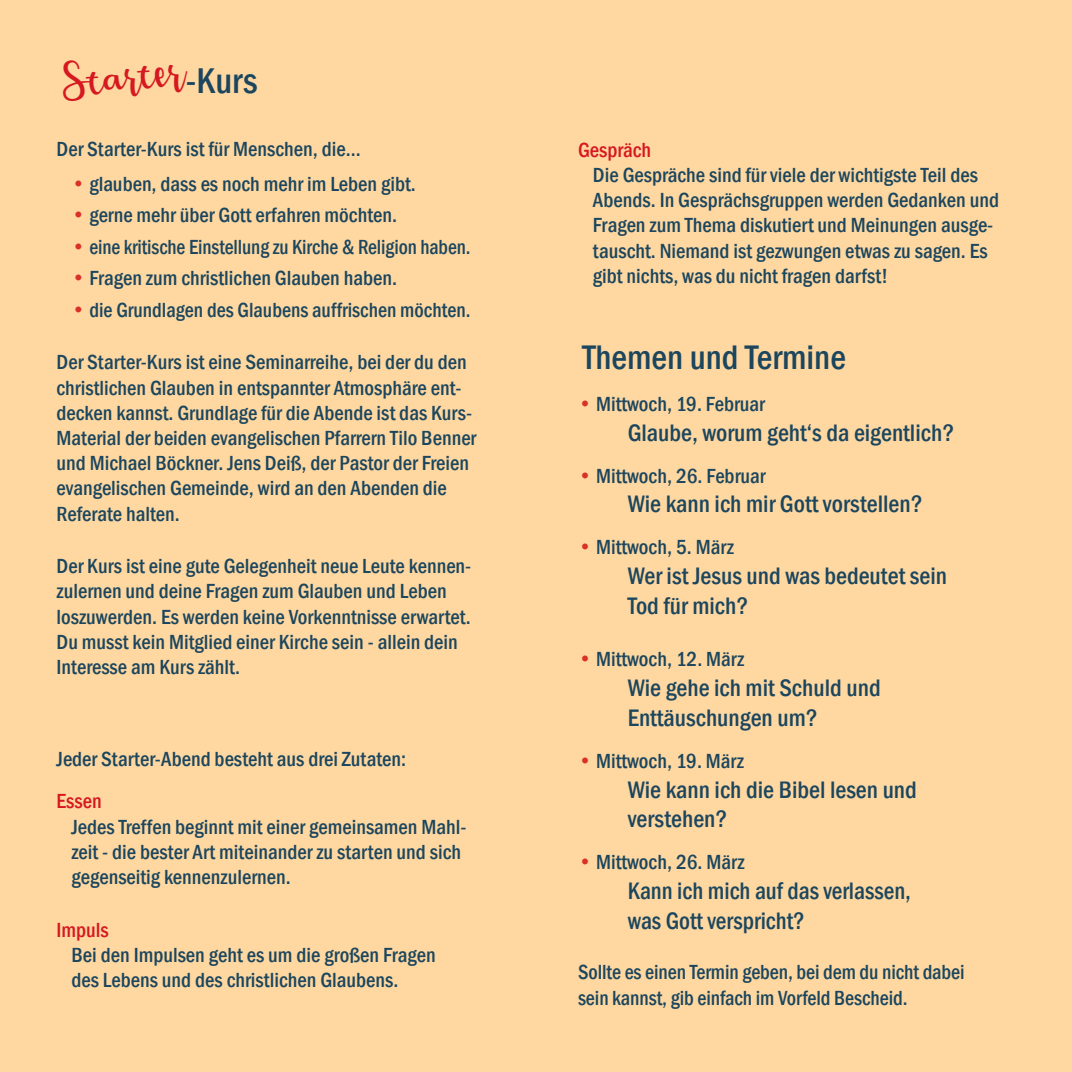
<style>
.page{position:relative;width:1072px;height:1072px;background:#fff}
.page>*{position:absolute;margin:0;border:0;box-sizing:border-box;transform-origin:0 0}
.t1{font:42px "Breetty";color:#d61821}
.t2{font:500 condensed 36.75px "Franklin Gothic";color:#1b465e}
.t3{font:500 condensed 35px "Franklin Gothic";color:#1b465e}
.t4{font:500 condensed 24.5px "Franklin Gothic";color:#1b465e}
.t5{font:500 condensed 21px "Franklin Gothic";color:#1b465e}
.t6{font:500 condensed 21px "Franklin Gothic";color:#1b465e;scale:.95 1}
.t7{font:500 condensed 21px "Franklin Gothic";color:#d61821}
.s1{color:#d9302a}
</style>
<div class="page">
<p class="t1" style="left:60px;top:65px;width:124px;rotate:-6deg">Starter</p>
<p class="t2" style="left:186px;top:67px;width:73px">-Kurs</p>
<p class="t5" style="left:57px;top:141px;width:306px">Der Starter-Kurs ist für Menschen, die...</p>
<p class="t5" style="left:71px;top:176px;width:346px"><span class="s1">•</span> glauben, dass es noch mehr im Leben gibt.</p>
<p class="t5" style="left:71px;top:207px;width:327px"><span class="s1">•</span> gerne mehr über Gott erfahren möchten.</p>
<p class="t6" style="left:71px;top:239px;width:422px"><span class="s1">•</span> eine kritische Einstellung zu Kirche &amp; Religion haben.</p>
<p class="t5" style="left:71px;top:270px;width:327px"><span class="s1">•</span> Fragen zum christlichen Glauben haben.</p>
<p class="t5" style="left:71px;top:302px;width:400px"><span class="s1">•</span> die Grundlagen des Glaubens auffrischen möchten.</p>
<p class="t5" style="left:57px;top:354px;width:412px">Der Starter-Kurs ist eine Seminarreihe, bei der du den</p>
<p class="t5" style="left:57px;top:380px;width:406px">christlichen Glauben in entspannter Atmosphäre ent-</p>
<p class="t5" style="left:57px;top:405px;width:417px">decken kannst. Grundlage für die Abende ist das Kurs-</p>
<p class="t5" style="left:57px;top:430px;width:421px">Material der beiden evangelischen Pfarrern Tilo Benner</p>
<p class="t5" style="left:57px;top:455px;width:414px">und Michael Böckner. Jens Deiß, der Pastor der Freien</p>
<p class="t5" style="left:57px;top:480px;width:392px">evangelischen Gemeinde, wird an den Abenden die</p>
<p class="t5" style="left:57px;top:506px;width:125px">Referate halten.</p>
<p class="t5" style="left:57px;top:558px;width:416px">Der Kurs ist eine gute Gelegenheit neue Leute kennen-</p>
<p class="t5" style="left:57px;top:583px;width:391px">zulernen und deine Fragen zum Glauben und Leben</p>
<p class="t5" style="left:57px;top:609px;width:415px">loszuwerden. Es werden keine Vorkenntnisse erwartet.</p>
<p class="t5" style="left:57px;top:634px;width:403px">Du musst kein Mitglied einer Kirche sein - allein dein</p>
<p class="t5" style="left:57px;top:659px;width:185px">Interesse am Kurs zählt.</p>
<p class="t5" style="left:57px;top:751px;width:351px">Jeder Starter-Abend besteht aus drei Zutaten:</p>
<p class="t7" style="left:57px;top:793px;width:47px">Essen</p>
<p class="t5" style="left:71px;top:819px;width:396px">Jedes Treffen beginnt mit einer gemeinsamen Mahl-</p>
<p class="t5" style="left:71px;top:844px;width:391px">zeit - die bester Art miteinander zu starten und sich</p>
<p class="t5" style="left:71px;top:869px;width:221px">gegenseitig kennenzulernen.</p>
<p class="t7" style="left:57px;top:921px;width:54px">Impuls</p>
<p class="t5" style="left:71px;top:947px;width:366px">Bei den Impulsen geht es um die großen Fragen</p>
<p class="t5" style="left:71px;top:972px;width:328px">des Lebens und des christlichen Glaubens.</p>
<p class="t7" style="left:578px;top:142px;width:75px">Gespräch</p>
<p class="t5" style="left:593px;top:167px;width:386px">Die Gespräche sind für viele der wichtigste Teil des</p>
<p class="t5" style="left:593px;top:192px;width:407px">Abends. In Gesprächsgruppen werden Gedanken und</p>
<p class="t5" style="left:593px;top:218px;width:402px">Fragen zum Thema diskutiert und Meinungen ausge-</p>
<p class="t5" style="left:593px;top:243px;width:396px">tauscht. Niemand ist gezwungen etwas zu sagen. Es</p>
<p class="t5" style="left:593px;top:268px;width:297px">gibt nichts, was du nicht fragen darfst!</p>
<p class="t3" style="left:582px;top:344px;width:265px">Themen und Termine</p>
<p class="t5" style="left:578px;top:396px;width:188px"><span class="s1">•</span> Mittwoch, 19. Februar</p>
<p class="t4" style="left:627px;top:423px;width:328px">Glaube, worum geht‘s da eigentlich?</p>
<p class="t5" style="left:578px;top:468px;width:189px"><span class="s1">•</span> Mittwoch, 26. Februar</p>
<p class="t4" style="left:627px;top:495px;width:296px">Wie kann ich mir Gott vorstellen?</p>
<p class="t5" style="left:578px;top:539px;width:157px"><span class="s1">•</span> Mittwoch, 5. März</p>
<p class="t4" style="left:627px;top:567px;width:321px">Wer ist Jesus und was bedeutet sein</p>
<p class="t4" style="left:627px;top:596px;width:122px">Tod für mich?</p>
<p class="t5" style="left:578px;top:651px;width:168px"><span class="s1">•</span> Mittwoch, 12. März</p>
<p class="t4" style="left:627px;top:679px;width:254px">Wie gehe ich mit Schuld und</p>
<p class="t4" style="left:627px;top:708px;width:192px">Enttäuschungen um?</p>
<p class="t5" style="left:578px;top:753px;width:167px"><span class="s1">•</span> Mittwoch, 19. März</p>
<p class="t4" style="left:627px;top:780px;width:291px">Wie kann ich die Bibel lesen und</p>
<p class="t4" style="left:627px;top:810px;width:101px">verstehen?</p>
<p class="t5" style="left:578px;top:854px;width:168px"><span class="s1">•</span> Mittwoch, 26. März</p>
<p class="t4" style="left:627px;top:882px;width:285px">Kann ich mich auf das verlassen,</p>
<p class="t4" style="left:627px;top:911px;width:179px">was Gott verspricht?</p>
<p class="t5" style="left:578px;top:964px;width:388px">Sollte es einen Termin geben, bei dem du nicht dabei</p>
<p class="t5" style="left:578px;top:989px;width:331px">sein kannst, gib einfach im Vorfeld Bescheid.</p>
</div>
